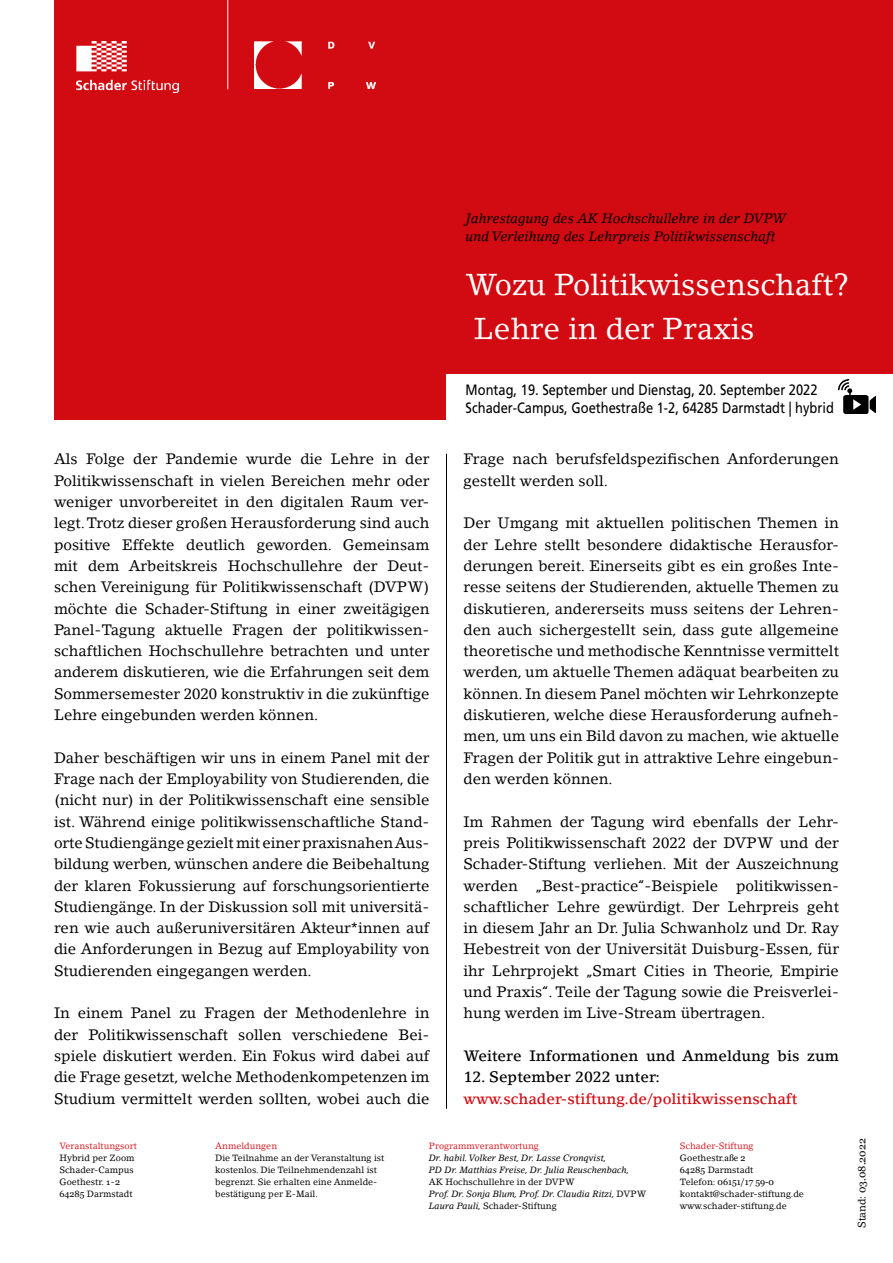
<style>
.page{position:relative;width:893px;height:1263px;background:#fff}
.page>*{position:absolute;margin:0;border:0;box-sizing:border-box;transform-origin:0 0}
.Aufzählungszeichen{font:30px "Lino Letter Std";color:#fff}
.Absatzformat_2{font:15px/21.3px "Lino Letter Std";color:#000;text-align:justify}
.t1{font:15px "Frutiger";color:#000;scale:.86 1}
.Absatzformat_2-2{font:500 15px "Lino Letter Std";color:#000}
.Aufzählungszeichen-2{font:500 15px "Lino Letter Std";color:#d20a11}
.Aufzählungszeichen-3{font:italic 13.5px "Lino Letter Std";color:#000}
.t2{font:10.5px "Georgia";color:#000}
.t3{font:9px/12px "Lino Letter Std";color:#000}
.t4{font:italic 9px "Lino Letter Std";color:#000}
.t5{font:9px "Lino Letter Std";color:#d71920}
.t6{font:9px "Georgia";color:#000}
.s1{font-family:"Georgia"}
.s2{font-style:normal}
.s3{font-style:italic}
.s4{font-family:"Lino Letter Std"}
</style>
<div class="page">
<div style="left:54px;top:0;width:839px;height:420px;background:#d20a11"></div>
<div style="left:446px;top:374px;width:447px;height:47px;background:#fff"></div>
<hr style="left:227px;top:0;width:1px;height:89px;background:#fff">
<img style="left:76px;top:41px;width:102px;height:51px">
<hr style="left:446px;top:454px;width:1px;height:655px;background:#000">
<img style="left:255px;top:42px;width:120px;height:47px">
<img style="left:839px;top:380px;width:36px;height:33px">
<p class="Aufzählungszeichen-3" style="left:466px;top:210px;width:322px">Jahrestagung des AK Hochschullehre in der DVPW</p>
<p class="Aufzählungszeichen-3" style="left:466px;top:228px;width:311px">und Verleihung des Lehrpreis Politikwissenschaft</p>
<p class="Aufzählungszeichen" style="left:466px;top:266px;width:386px">Wozu Politikwissenschaft?</p>
<p class="Aufzählungszeichen" style="left:474px;top:310px;width:282px">Lehre in der Praxis</p>
<p class="Absatzformat_2" style="left:54px;top:448px;width:377px">Als Folge der Pandemie wurde die Lehre in der Politikwissenschaft in vielen Bereichen mehr oder weniger unvorbereitet in den digitalen Raum ver&shy;legt. Trotz dieser großen Herausforderung sind auch positive Effekte deutlich geworden. Gemeinsam mit dem Arbeitskreis Hochschullehre der Deut&shy;schen Vereinigung für Politikwissenschaft (DVPW) möchte die Schader-Stiftung in einer zweitägigen Panel-Tagung aktuelle Fragen der politikwissen&shy;schaftlichen Hochschullehre betrachten und unter anderem diskutieren, wie die Erfahrungen seit dem Sommersemester 2020 konstruktiv in die zukünftige Lehre eingebunden werden können.</p>
<p class="Absatzformat_2" style="left:54px;top:747px;width:377px">Daher beschäftigen wir uns in einem Panel mit der Frage nach der Employability von Studierenden, die (nicht nur) in der Politikwissenschaft eine sensible ist. Während einige politikwissenschaftliche Stand&shy;orte Studiengänge gezielt mit einer praxisnahen Aus&shy;bildung werben, wünschen andere die Beibehaltung der klaren Fokussierung auf forschungsorientierte Studiengänge. In der Diskussion soll mit universitä&shy;ren wie auch außeruniversitären Akteur*innen auf die Anforderungen in Bezug auf Employability von Studierenden eingegangen werden.</p>
<p class="Absatzformat_2" style="left:54px;top:1002px;width:377px">In einem Panel zu Fragen der Methodenlehre in der Politikwissenschaft sollen verschiedene Bei&shy;spiele diskutiert werden. Ein Fokus wird dabei auf die Frage gesetzt, welche Methodenkompetenzen im Studium vermittelt werden sollten, wobei auch die</p>
<p class="t1" style="left:466px;top:381px;width:411px">Montag, 19. September und Dienstag, 20. September 2022</p>
<p class="t1" style="left:466px;top:399px;width:430px">Schader-Campus, Goethestraße 1-2, 64285 Darmstadt | hybrid</p>
<p class="Absatzformat_2" style="left:463px;top:448px;width:377px">Frage nach berufsfeldspezifischen Anforderungen gestellt werden soll.</p>
<p class="Absatzformat_2" style="left:463px;top:512px;width:377px">Der Umgang mit aktuellen politischen Themen in der Lehre stellt besondere didaktische Herausfor&shy;derungen bereit. Einerseits gibt es ein großes Inte&shy;resse seitens der Studierenden, aktuelle Themen zu diskutieren, andererseits muss seitens der Lehren&shy;den auch sichergestellt sein, dass gute allgemeine theoretische und methodische Kenntnisse vermittelt werden, um aktuelle Themen adäquat bearbeiten zu können. In diesem Panel möchten wir Lehrkonzepte diskutieren, welche diese Herausforderung aufneh&shy;men, um uns ein Bild davon zu machen, wie aktuelle Fragen der Politik gut in attraktive Lehre eingebun&shy;den werden können.</p>
<p class="Absatzformat_2" style="left:463px;top:811px;width:377px">Im Rahmen der Tagung wird ebenfalls der Lehr&shy;preis Politikwissenschaft 2022 der DVPW und der Schader-Stiftung verliehen. Mit der Auszeichnung werden „Best-practice“-Beispiele politikwissen&shy;schaftlicher Lehre gewürdigt. Der Lehrpreis geht in diesem Jahr an Dr. Julia Schwanholz und Dr. Ray Hebestreit von der Universität Duisburg-Essen, für ihr Lehrprojekt „Smart Cities in Theorie, Empirie und Praxis“. Teile der Tagung sowie die Preisverlei&shy;hung werden im Live-Stream übertragen.</p>
<p class="Absatzformat_2-2" style="left:463px;top:1046px;width:377px">Weitere Informationen und Anmeldung bis zum</p>
<p class="Absatzformat_2-2" style="left:463px;top:1068px;width:198px">12. September 2022 unter:</p>
<p class="Aufzählungszeichen-2" style="left:463px;top:1089px;width:335px">www.schader-stiftung.de/politikwissenschaft</p>
<p class="t5" style="left:59px;top:1140px;width:79px">Veranstaltungsort</p>
<p class="t3" style="left:59px;top:1152px;width:77px">Hybrid per Zoom</p>
<p class="t3" style="left:59px;top:1164px;width:76px">Schader-Campus</p>
<p class="t3" style="left:59px;top:1176px;width:62px">Goethestr. 1-<span class="s1">2</span></p>
<p class="t3" style="left:59px;top:1188px;width:75px"><span class="s1">64285</span> Darmstadt</p>
<p class="t5" style="left:215px;top:1140px;width:63px">Anmeldungen</p>
<p class="t3" style="left:215px;top:1152px;width:171px">Die Teilnahme an der Veranstaltung ist kostenlos. Die Teilnehmendenzahl ist begrenzt. Sie erhalten eine Anmelde-</p>
<p class="t3" style="left:215px;top:1188px;width:104px">bestätigung per E-Mail.</p>
<p class="t5" style="left:429px;top:1140px;width:112px">Programmverantwortung</p>
<p class="t4" style="left:429px;top:1152px;width:179px">Dr. habil. Volker Best, Dr. Lasse Cronqvist,</p>
<p class="t4" style="left:429px;top:1164px;width:202px">PD Dr. Matthias Freise, Dr. Julia Reuschenbach,</p>
<p class="t3" style="left:429px;top:1176px;width:148px">AK Hochschullehre in der DVPW</p>
<p class="t4" style="left:429px;top:1188px;width:219px">Prof. Dr. Sonja Blum, Prof. Dr. Claudia Ritzi, <span class="s2">DVPW</span></p>
<p class="t3" style="left:429px;top:1200px;width:129px"><span class="s3">Laura Pauli,</span> Schader-Stiftung</p>
<p class="t5" style="left:680px;top:1140px;width:75px">Schader-Stiftung</p>
<p class="t3" style="left:680px;top:1152px;width:67px">Goethestr.<span class="s1">aße 2</span></p>
<p class="t3" style="left:680px;top:1164px;width:75px"><span class="s1">64285</span> Darmstadt</p>
<p class="t6" style="left:680px;top:1176px;width:96px"><span class="s4">Telefon:</span> 06151/17 59-0</p>
<p class="t3" style="left:680px;top:1188px;width:125px">kontakt@schader-stiftung.de</p>
<p class="t3" style="left:680px;top:1200px;width:108px">www.schader-stiftung.de</p>
<p class="t2" style="left:855px;top:1228px;width:91px;rotate:-90deg"><span class="s4">Stand:</span> 03.08.2022</p>
</div>
